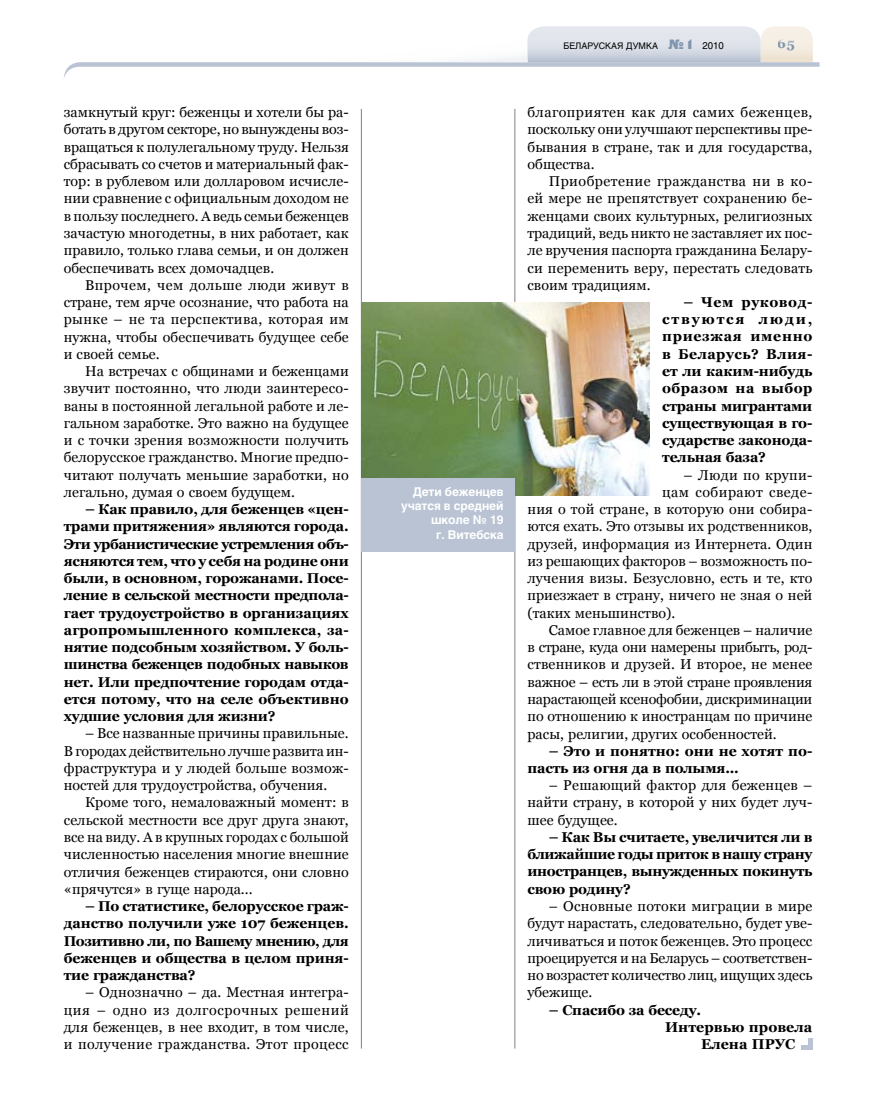
<style>
.page{position:relative;width:872px;height:1106px;background:#fff}
.page>*{position:absolute;margin:0;border:0;box-sizing:border-box;transform-origin:0 0}
.t1{font:14.25px/17.2px "Georgia";letter-spacing:.005em;color:#000;text-align:justify}
.t2{font:700 14.25px/17.2px "Georgia";letter-spacing:-.015em;color:#000;text-align:justify}
.t3{font:14.25px "Georgia";letter-spacing:-.02em;color:#000}
.t4{font:700 14.25px "Georgia";letter-spacing:.005em;color:#000}
.t5{font:14.25px "Georgia";letter-spacing:.035em;color:#000}
.t6{font:700 13.5px "Georgia";color:#8095af}
.t7{font:700 12px/14.4px "Helios";letter-spacing:-.01em;color:#fff;text-align:right}
.t8{font:9px "Helios";color:#000}
.s1{font-family:"Black Grotesk C";font-size:13.5px;color:#8095af}
.s2{font-size:9.75px}
</style>
<div class="page">
<hr style="left:361px;top:109px;width:1px;height:939px;background:#818084">
<hr style="left:514px;top:109px;width:1px;height:939px;background:#818084">
<svg style="left:64px;top:26px;width:755px;height:51px"></svg>
<img style="left:361px;top:302px;width:288px;height:193px">
<div style="left:361px;top:478px;width:153px;height:73px;background:#b9c3d3"></div>
<hr style="left:808px;top:1038px;width:4px;height:11px;background:#b9c3d3">
<hr style="left:801px;top:1045px;width:11px;height:4px;background:#b9c3d3">
<p class="t1" style="left:64px;top:104px;width:286px">замкнутый круг: беженцы и хотели бы ра&shy;ботать в другом секторе, но вынуждены воз&shy;вращаться к полулегальному труду. Нельзя сбрасывать со счетов и материальный фак&shy;тор: в рублевом или долларовом исчисле&shy;нии сравнение с официальным доходом не в пользу последнего. А ведь семьи беженцев зачастую многодетны, в них работает, как правило, только глава семьи, и он должен обеспечивать всех домочадцев.</p>
<p class="t1" style="left:64px;top:276px;width:286px;text-indent:21px">Впрочем, чем дольше люди живут в стране, тем ярче осознание, что работа на рынке – не та перспектива, которая им нужна, чтобы обеспечивать будущее себе и своей семье.</p>
<p class="t1" style="left:64px;top:362px;width:286px;text-indent:21px">На встречах с общинами и беженцами звучит постоянно, что люди заинтересо&shy;ваны в постоянной легальной работе и ле&shy;гальном заработке. Это важно на будущее и с точки зрения возможности получить белорусское гражданство. Многие предпо&shy;читают получать меньшие заработки, но легально, думая о своем будущем.</p>
<p class="t2" style="left:64px;top:500px;width:286px;text-indent:21px">– Как правило, для беженцев «цен&shy;трами притяжения» являются города.<br>Эти урбанистические устремления объ&shy;ясняются тем, что у себя на родине они были, в основном, горожанами. Посе&shy;ление в сельской местности предпола&shy;гает трудоустройство в организациях агропромышленного комплекса, за&shy;нятие подсобным хозяйством. У боль&shy;шинства беженцев подобных навыков нет. Или предпочтение городам отда&shy;ется потому, что на селе объективно худшие условия для жизни?</p>
<p class="t1" style="left:64px;top:725px;width:286px;text-indent:21px">– Все названные причины правильные.<br>В городах действительно лучше развита ин&shy;фраструктура и у людей больше возмож&shy;ностей для трудоустройства, обучения.</p>
<p class="t1" style="left:64px;top:794px;width:286px;text-indent:21px">Кроме того, немаловажный момент: в сельской местности все друг друга знают, все на виду. А в крупных городах с большой численностью населения многие внешние отличия беженцев стираются, они словно «прячутся» в гуще народа...</p>
<p class="t2" style="left:64px;top:897px;width:286px;text-indent:21px">– По статистике, белорусское граж&shy;данство получили уже 107 беженцев.<br>Позитивно ли, по Вашему мнению, для беженцев и общества в целом приня&shy;тие гражданства?</p>
<p class="t1" style="left:64px;top:983px;width:286px;text-indent:21px">– Однозначно – да. Местная интегра&shy;ция – одно из долгосрочных решений для беженцев, в нее входит, в том числе, и получение гражданства. Этот процесс</p>
<p class="t7" style="left:401px;top:484px;width:104px">Дети беженцев учатся в средней школе № 19<br>г. Витебска</p>
<p class="t8" style="left:563px;top:40px;width:162px">БЕЛАРУСКАЯ ДУМКА <span class="s1">№ 1</span> <span class="s2">2010</span></p>
<p class="t6" style="left:778px;top:36px;width:18px">65</p>
<p class="t1" style="left:527px;top:104px;width:286px">благоприятен как для самих беженцев, поскольку они улучшают перспективы пре&shy;бывания в стране, так и для государства, общества.</p>
<p class="t1" style="left:527px;top:173px;width:286px;text-indent:21px">Приобретение гражданства ни в ко&shy;ей мере не препятствует сохранению бе&shy;женцами своих культурных, религиозных традиций, ведь никто не заставляет их пос&shy;ле вручения паспорта гражданина Белару&shy;си переменить веру, перестать следовать своим традициям.</p>
<p class="t2" style="left:662px;top:293px;width:152px;text-indent:21px">– Чем руковод&shy;ствуются люди, приезжая именно в Беларусь? Влия&shy;ет ли каким-нибудь образом на выбор страны мигрантами существующая в го&shy;сударстве законода&shy;тельная база?</p>
<p class="t1" style="left:683px;top:466px;width:130px">– Люди по крупи-</p>
<p class="t5" style="left:662px;top:484px;width:152px">цам собирают сведе-</p>
<p class="t1" style="left:527px;top:500px;width:286px">ния о той стране, в которую они собира-</p>
<p class="t1" style="left:527px;top:518px;width:286px">ются ехать. Это отзывы их родственников,</p>
<p class="t1" style="left:527px;top:535px;width:286px">друзей, информация из Интернета. Один</p>
<p class="t1" style="left:527px;top:552px;width:286px">из решающих факторов – возможность по-</p>
<p class="t1" style="left:527px;top:569px;width:286px">лучения визы. Безусловно, есть и те, кто</p>
<p class="t1" style="left:527px;top:587px;width:286px">приезжает в страну, ничего не зная о ней</p>
<p class="t1" style="left:527px;top:604px;width:150px">(таких меньшинство).</p>
<p class="t1" style="left:549px;top:621px;width:265px">Самое главное для беженцев – наличие</p>
<p class="t3" style="left:527px;top:639px;width:286px">в стране, куда они намерены прибыть, род-</p>
<p class="t1" style="left:527px;top:656px;width:286px">ственников и друзей. И второе, не менее</p>
<p class="t1" style="left:527px;top:673px;width:286px">важное – есть ли в этой стране проявления</p>
<p class="t1" style="left:527px;top:690px;width:286px">нарастающей ксенофобии, дискриминации</p>
<p class="t1" style="left:527px;top:707px;width:286px">по отношению к иностранцам по причине</p>
<p class="t1" style="left:527px;top:725px;width:251px">расы, религии, других особенностей.</p>
<p class="t2" style="left:527px;top:742px;width:286px;text-indent:21px">– Это и понятно: они не хотят по&shy;пасть из огня да в полымя...</p>
<p class="t1" style="left:527px;top:776px;width:286px;text-indent:21px">– Решающий фактор для беженцев – найти страну, в которой у них будет луч&shy;шее будущее.</p>
<p class="t2" style="left:527px;top:828px;width:286px;text-indent:21px">– Как Вы считаете, увеличится ли в ближайшие годы приток в нашу страну иностранцев, вынужденных покинуть свою родину?</p>
<p class="t1" style="left:527px;top:897px;width:286px;text-indent:21px">– Основные потоки миграции в мире будут нарастать, следовательно, будет уве&shy;личиваться и поток беженцев. Это процесс проецируется и на Беларусь – соответствен&shy;но возрастет количество лиц, ищущих здесь убежище.</p>
<p class="t2" style="left:549px;top:1001px;width:154px">– Спасибо за беседу.</p>
<p class="t4" style="left:665px;top:1018px;width:149px">Интервью провела</p>
<p class="t4" style="left:701px;top:1036px;width:96px">Елена ПРУС</p>
</div>
